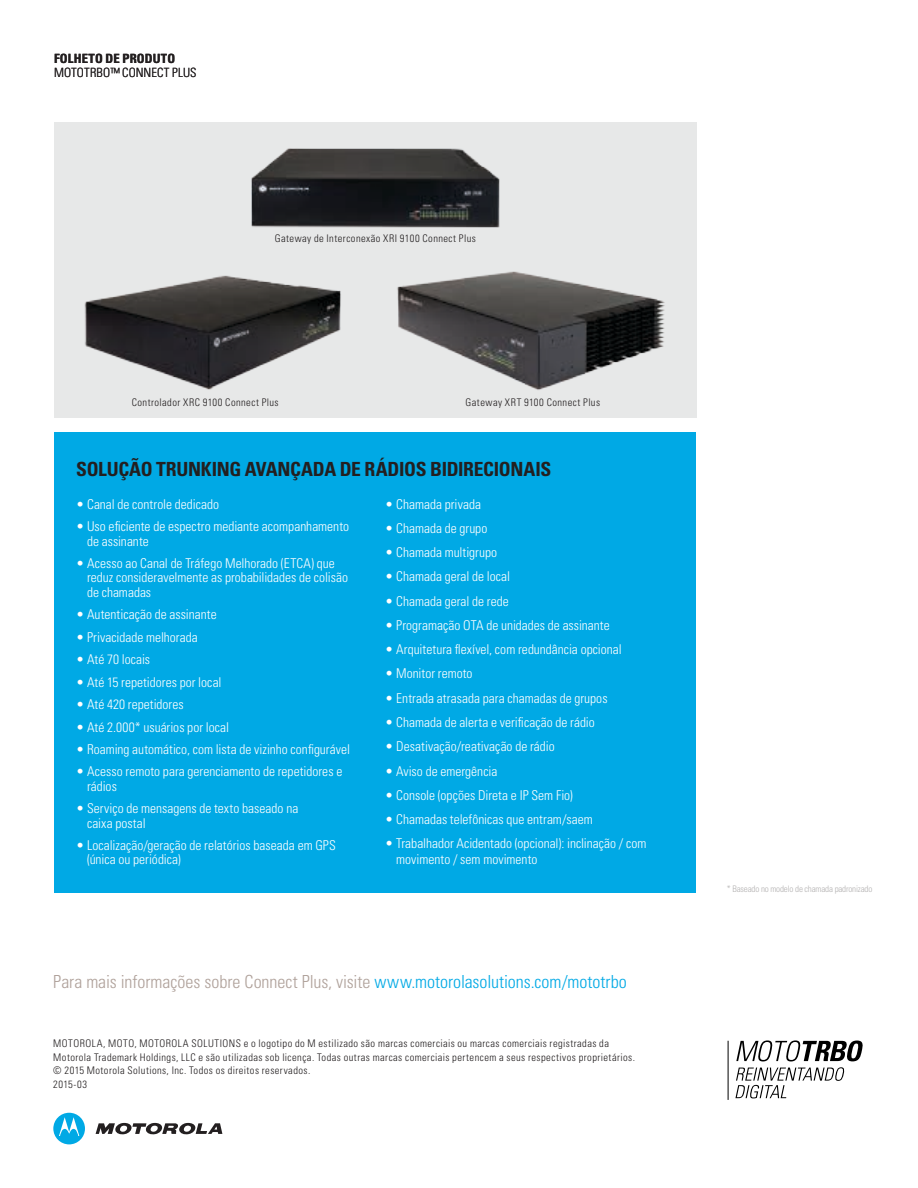
<style>
.page{position:relative;width:918px;height:1188px;background:#fff}
.page>*{position:absolute;margin:0;border:0;box-sizing:border-box;transform-origin:0 0}
.t1{font:700 condensed 19.5px "Univers LT Std";letter-spacing:-.015em;color:#231f20}
.t2{font:300 condensed 18px "Univers LT Std";color:#afa19a}
.t3{font:300 condensed 13.5px/14.4px "Univers LT Std";color:#fff}
.t4{font:300 condensed 12.75px "Univers LT Std";letter-spacing:.01em;color:#231f20}
.t5{font:700 condensed 12.75px "Univers LT Std";letter-spacing:.02em;color:#231f20}
.t6{font:300 condensed 10.5px/13.5px "Univers LT Std";letter-spacing:.04em;color:#231f20}
.t7{font:300 condensed 9px "Univers LT Std";letter-spacing:-.02em;color:#b4b2b2}
.s1{color:#00a9e5}
</style>
<div class="page">
<svg style="left:96px;top:1123px;width:126px;height:12px"></svg>
<svg style="left:53px;top:1113px;width:32px;height:31px"></svg>
<div style="left:54px;top:122px;width:643px;height:296px;background:#e7e8e8"></div>
<img style="left:84px;top:275px;width:257px;height:115px">
<img style="left:397px;top:271px;width:268px;height:119px">
<div style="left:54px;top:432px;width:642px;height:460px;background:#00a9e5"></div>
<svg style="left:736px;top:1040px;width:127px;height:21px"></svg>
<hr style="left:728px;top:1041px;width:1px;height:59px;background:#000">
<svg style="left:735px;top:1067px;width:110px;height:31px"></svg>
<img style="left:251px;top:148px;width:249px;height:80px">
<p class="t5" style="left:54px;top:51px;width:123px">FOLHETO DE PRODUTO</p>
<p class="t4" style="left:54px;top:64px;width:144px">MOTOTRBO™ CONNECT PLUS</p>
<p class="t6" style="left:275px;top:232px;width:203px">Gateway de Interconexão XRI 9100 Connect Plus</p>
<p class="t6" style="left:132px;top:396px;width:148px">Controlador XRC 9100 Connect Plus</p>
<p class="t6" style="left:466px;top:396px;width:136px">Gateway XRT 9100 Connect Plus</p>
<h1 class="t1" style="left:76px;top:457px;width:477px">SOLUÇÃO TRUNKING AVANÇADA DE RÁDIOS BIDIRECIONAIS</h1>
<p class="t3" style="left:76px;top:497px;width:144px">• Canal de controle dedicado</p>
<p class="t3" style="left:87px;top:519px;width:264px;text-indent:-11px">• Uso eficiente de espectro mediante acompanhamento de assinante</p>
<p class="t3" style="left:87px;top:556px;width:263px;text-indent:-11px">• Acesso ao Canal de Tráfego Melhorado (ETCA) que reduz consideravelmente as probabilidades de colisão de chamadas</p>
<p class="t3" style="left:76px;top:607px;width:142px">• Autenticação de assinante</p>
<p class="t3" style="left:76px;top:630px;width:123px">• Privacidade melhorada</p>
<p class="t3" style="left:76px;top:652px;width:75px">• Até 70 locais</p>
<p class="t3" style="left:76px;top:675px;width:147px">• Até 15 repetidores por local</p>
<p class="t3" style="left:76px;top:697px;width:109px">• Até 420 repetidores</p>
<p class="t3" style="left:76px;top:720px;width:154px">• Até 2.000* usuários por local</p>
<p class="t3" style="left:76px;top:742px;width:275px">• Roaming automático, com lista de vizinho configurável</p>
<p class="t3" style="left:87px;top:765px;width:257px;text-indent:-11px">• Acesso remoto para gerenciamento de repetidores e rádios</p>
<p class="t3" style="left:87px;top:801px;width:213px;text-indent:-11px">• Serviço de mensagens de texto baseado na caixa postal</p>
<p class="t3" style="left:87px;top:838px;width:250px;text-indent:-11px">• Localização/geração de relatórios baseada em GPS (única ou periódica)</p>
<p class="t3" style="left:385px;top:497px;width:97px">• Chamada privada</p>
<p class="t3" style="left:385px;top:521px;width:104px">• Chamada de grupo</p>
<p class="t3" style="left:385px;top:545px;width:113px">• Chamada multigrupo</p>
<p class="t3" style="left:385px;top:570px;width:126px">• Chamada geral de local</p>
<p class="t3" style="left:385px;top:594px;width:125px">• Chamada geral de rede</p>
<p class="t3" style="left:385px;top:618px;width:226px">• Programação OTA de unidades de assinante</p>
<p class="t3" style="left:385px;top:642px;width:238px">• Arquitetura flexível, com redundância opcional</p>
<p class="t3" style="left:385px;top:667px;width:89px">• Monitor remoto</p>
<p class="t3" style="left:385px;top:691px;width:224px">• Entrada atrasada para chamadas de grupos</p>
<p class="t3" style="left:385px;top:715px;width:211px">• Chamada de alerta e verificação de rádio</p>
<p class="t3" style="left:385px;top:739px;width:171px">• Desativação/reativação de rádio</p>
<p class="t3" style="left:385px;top:764px;width:114px">• Aviso de emergência</p>
<p class="t3" style="left:385px;top:788px;width:189px">• Console (opções Direta e IP Sem Fio)</p>
<p class="t3" style="left:385px;top:812px;width:209px">• Chamadas telefônicas que entram/saem</p>
<p class="t3" style="left:396px;top:835px;width:252px;line-height:16.2px;text-indent:-11px">• Trabalhador Acidentado (opcional): inclinação / com movimento / sem movimento</p>
<h2 class="t2" style="left:53px;top:971px;width:575px">Para mais informações sobre Connect Plus, visite <span class="s1">www.motorolasolutions.com/mototrbo</span></h2>
<p class="t6" style="left:53px;top:1037px;width:583px">MOTOROLA, MOTO, MOTOROLA SOLUTIONS e o logotipo do M estilizado são marcas comerciais ou marcas comerciais registradas da Motorola Trademark Holdings, LLC e são utilizadas sob licença. Todas outras marcas comerciais pertencem a seus respectivos proprietários. © 2015 Motorola Solutions, Inc. Todos os direitos reservados.<br>2015-03</p>
<p class="t7" style="left:727px;top:884px;width:147px">* Baseado no modelo de chamada padronizado</p>
</div>
